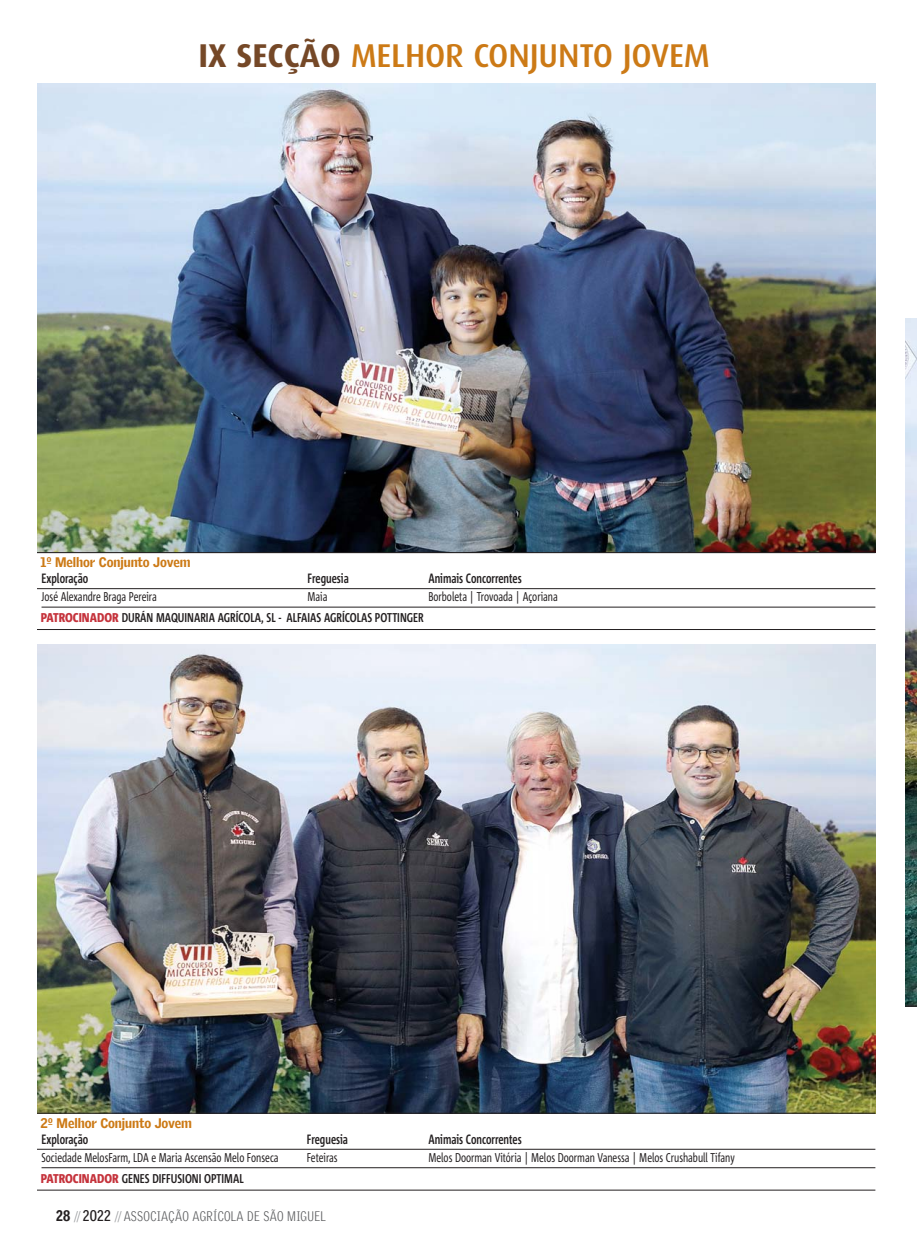
<style>
.page{position:relative;width:917px;height:1257px;background:#fff}
.page>*{position:absolute;margin:0;border:0;box-sizing:border-box;transform-origin:0 0}
.t1{font:500 33px "Dax";letter-spacing:-.005em;color:#cc7a16}
.t2{font:700 13.5px "Corpid Cd LF";color:#231f20;scale:.85 1}
.t3{font:900 13.5px "Griffith Gothic";letter-spacing:-.005em;color:#cc7a16;scale:.96 1}
.t4{font:300 13.5px "Griffith Gothic Cond";letter-spacing:.025em;color:#58595b}
.t5{font:12.75px "Corpid Cd LF";color:#231f20;scale:.85 1}
.t6{font:700 12.75px "Corpid Cd LF";color:#231f20;scale:.9 1}
.s1{font-weight:700;color:#754827}
.s2{font-weight:800;color:#c5333c}
.s3{font-weight:900;font-size:15px;color:#231f20}
.s4{color:#939598}
.s5{font-weight:700;font-size:15px;color:#231f20}
</style>
<div class="page">
<img style="left:37px;top:83px;width:838px;height:469px">
<hr style="left:42px;top:607px;width:833px;height:1px;background:#231f20">
<hr style="left:37px;top:552px;width:838px;height:1px;background:#231f20">
<hr style="left:37px;top:629px;width:838px;height:1px;background:#231f20">
<hr style="left:37px;top:588px;width:838px;height:1px;background:#231f20">
<img style="left:37px;top:644px;width:838px;height:469px">
<hr style="left:42px;top:1167px;width:833px;height:1px;background:#231f20">
<hr style="left:37px;top:1113px;width:838px;height:1px;background:#231f20">
<hr style="left:37px;top:1190px;width:838px;height:1px;background:#231f20">
<hr style="left:37px;top:1149px;width:838px;height:1px;background:#231f20">
<img style="left:905px;top:318px;width:11px;height:688px">
<h1 class="t1" style="left:198px;top:40px;width:513px"><span class="s1">IX SECÇÃO</span> MELHOR CONJUNTO JOVEM</h1>
<p class="t3" style="left:41px;top:554px;width:158px">1º Melhor Conjunto Jovem</p>
<p class="t2" style="left:42px;top:572px;width:56px">Exploração</p>
<p class="t2" style="left:307px;top:572px;width:50px">Freguesia</p>
<p class="t2" style="left:428px;top:572px;width:111px">Animais Concorrentes</p>
<p class="t5" style="left:42px;top:590px;width:137px">José Alexandre Braga Pereira</p>
<p class="t5" style="left:307px;top:590px;width:25px">Maia</p>
<p class="t5" style="left:428px;top:590px;width:154px">Borboleta | Trovoada | Açoriana</p>
<p class="t6" style="left:41px;top:611px;width:427px"><span class="s2">PATROCINADOR</span> DURÁN MAQUINARIA AGRÍCOLA, SL - ALFAIAS AGRÍCOLAS POTTINGER</p>
<p class="t3" style="left:41px;top:1115px;width:159px">2º Melhor Conjunto Jovem</p>
<p class="t2" style="left:42px;top:1132px;width:56px">Exploração</p>
<p class="t2" style="left:307px;top:1132px;width:50px">Freguesia</p>
<p class="t2" style="left:428px;top:1132px;width:111px">Animais Concorrentes</p>
<p class="t5" style="left:42px;top:1151px;width:280px">Sociedade MelosFarm, LDA e Maria Ascensão Melo Fonseca</p>
<p class="t5" style="left:307px;top:1151px;width:38px">Feteiras</p>
<p class="t5" style="left:428px;top:1151px;width:362px">Melos Doorman Vitória | Melos Doorman Vanessa | Melos Crushabull Tifany</p>
<p class="t6" style="left:41px;top:1172px;width:227px"><span class="s2">PATROCINADOR</span> GENES DIFFUSIONI OPTIMAL</p>
<p class="t4" style="left:56px;top:1209px;width:271px"><span class="s3">28</span> <span class="s4">//</span> <span class="s5">2022</span> <span class="s4">//</span> ASSOCIAÇÃO AGRÍCOLA DE SÃO MIGUEL</p>
</div>
